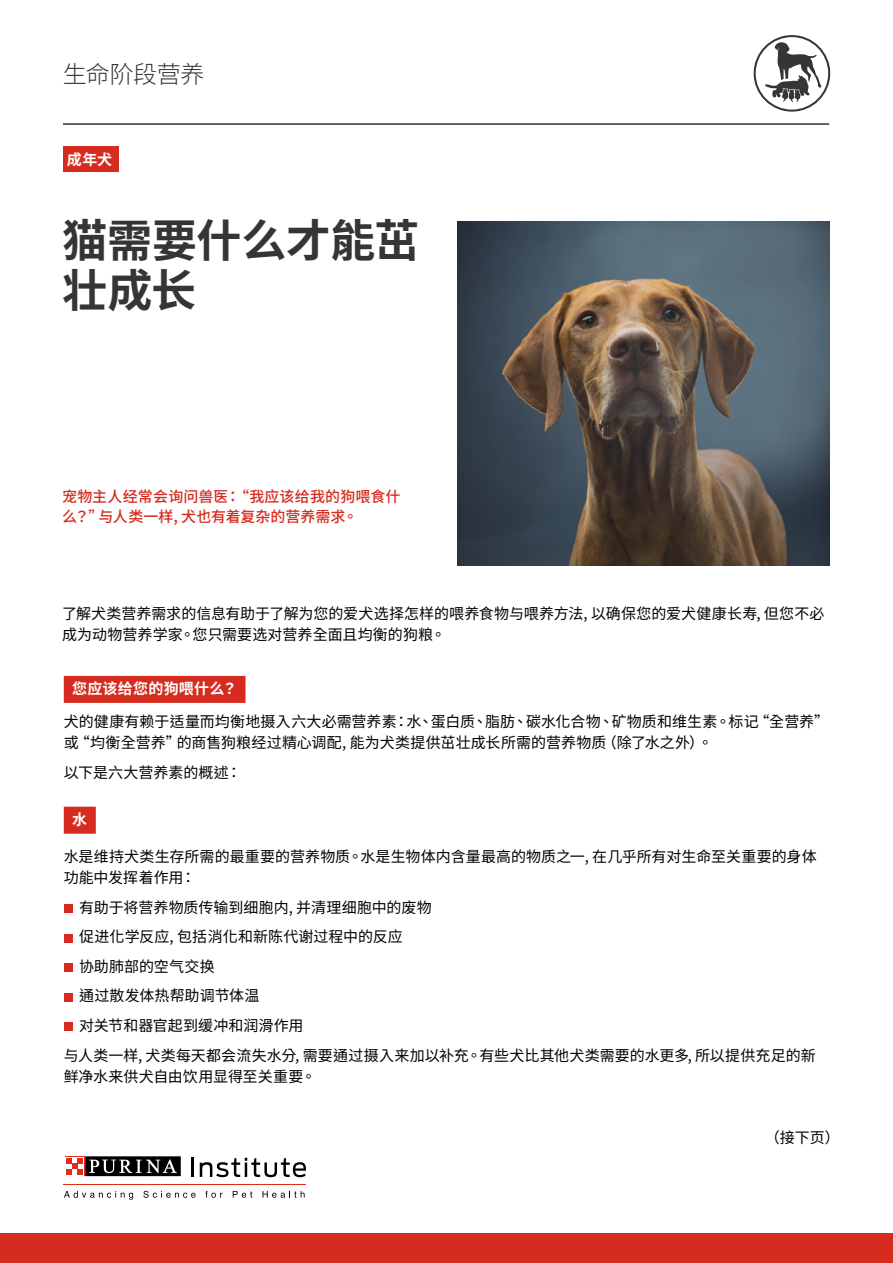
<style>
.page{position:relative;width:893px;height:1263px;background:#fff}
.page>*{position:absolute;margin:0;border:0;box-sizing:border-box;transform-origin:0 0}
.t1{font:700 45px/49.5px "Source Han Sans TC";letter-spacing:-.005em;color:#373437}
.t2{font:300 24px "Source Han Sans TC";letter-spacing:-.015em;color:#373437}
.t3{font:15px/21px "Source Han Sans TC";letter-spacing:.005em;color:#000}
.t4{font:500 15px/19.5px "Source Han Sans TC";letter-spacing:.005em;color:#d62b1f}
.t5{font:700 15px "Source Han Sans TC";letter-spacing:.02em;color:#fff}
</style>
<div class="page">
<svg style="left:754px;top:35px;width:76px;height:77px"></svg>
<img style="left:457px;top:221px;width:372px;height:345px">
<div style="left:0;top:1233px;width:893px;height:30px;background:#d62b1f"></div>
<hr style="left:63px;top:123px;width:766px;height:2px;background:#373437">
<div style="left:63px;top:146px;width:56px;height:26px;background:#d62b1f"></div>
<hr style="left:64px;top:1184px;width:242px;height:1px;background:#e52a1b">
<svg style="left:192px;top:1158px;width:2px;height:19px"></svg>
<svg style="left:200px;top:1158px;width:106px;height:19px"></svg>
<svg style="left:64px;top:1191px;width:69px;height:9px"></svg>
<svg style="left:143px;top:1191px;width:53px;height:7px"></svg>
<svg style="left:205px;top:1191px;width:18px;height:7px"></svg>
<svg style="left:233px;top:1191px;width:19px;height:7px"></svg>
<svg style="left:262px;top:1191px;width:43px;height:7px"></svg>
<svg style="left:85px;top:1176px;width:96px;height:1px"></svg>
<svg style="left:65px;top:1156px;width:20px;height:20px"></svg>
<div style="left:85px;top:1156px;width:96px;height:20px;background:#000"></div>
<svg style="left:89px;top:1159px;width:88px;height:14px"></svg>
<div style="left:65px;top:1157px;width:19px;height:18px;background:#fff"></div>
<svg style="left:66px;top:1158px;width:17px;height:17px"></svg>
<div style="left:64px;top:676px;width:181px;height:27px;background:#d62b1f"></div>
<div style="left:64px;top:807px;width:32px;height:27px;background:#d62b1f"></div>
<div style="left:64px;top:904px;width:8px;height:9px;background:#d62b1f"></div>
<div style="left:64px;top:934px;width:8px;height:8px;background:#d62b1f"></div>
<div style="left:64px;top:963px;width:8px;height:9px;background:#d62b1f"></div>
<div style="left:64px;top:993px;width:8px;height:8px;background:#d62b1f"></div>
<div style="left:64px;top:1022px;width:8px;height:9px;background:#d62b1f"></div>
<h2 class="t2" style="left:63px;top:61px;width:143px">生命阶段营养</h2>
<p class="t5" style="left:67px;top:151px;width:47px">成年犬</p>
<h1 class="t1" style="left:62px;top:217px;width:359px">猫需要什么才能茁壮成长</h1>
<p class="t4" style="left:62px;top:487px;width:340px">宠物主人经常会询问兽医：“我应该给我的狗喂食什么？”与人类一样, 犬也有着复杂的营养需求。</p>
<p class="t3" style="left:62px;top:603px;width:764px">了解犬类营养需求的信息有助于了解为您的爱犬选择怎样的喂养食物与喂养方法, 以确保您的爱犬健康长寿, 但您不必成为动物营养学家。您只需要选对营养全面且均衡的狗粮。</p>
<p class="t5" style="left:72px;top:680px;width:166px">您应该给您的狗喂什么？</p>
<p class="t3" style="left:64px;top:712px;width:767px">犬的健康有赖于适量而均衡地摄入六大必需营养素：水、蛋白质、脂肪、碳水化合物、矿物质和维生素。标记“全营养”或“均衡全营养”的商售狗粮经过精心调配, 能为犬类提供茁壮成长所需的营养物质（除了水之外）。</p>
<p class="t3" style="left:64px;top:762px;width:179px">以下是六大营养素的概述：</p>
<p class="t5" style="left:72px;top:811px;width:16px">水</p>
<p class="t3" style="left:64px;top:847px;width:754px">水是维持犬类生存所需的最重要的营养物质。水是生物体内含量最高的物质之一, 在几乎所有对生命至关重要的身体功能中发挥着作用：</p>
<p class="t3" style="left:79px;top:897px;width:354px">有助于将营养物质传输到细胞内, 并清理细胞中的废物</p>
<p class="t3" style="left:79px;top:927px;width:325px">促进化学反应, 包括消化和新陈代谢过程中的反应</p>
<p class="t3" style="left:79px;top:956px;width:137px">协助肺部的空气交换</p>
<p class="t3" style="left:79px;top:986px;width:182px">通过散发体热帮助调节体温</p>
<p class="t3" style="left:79px;top:1015px;width:226px">对关节和器官起到缓冲和润滑作用</p>
<p class="t3" style="left:64px;top:1045px;width:753px">与人类一样, 犬类每天都会流失水分, 需要通过摄入来加以补充。有些犬比其他犬类需要的水更多, 所以提供充足的新</p>
<p class="t3" style="left:64px;top:1066px;width:254px">鲜净水来供犬自由饮用显得至关重要。</p>
<p class="t3" style="left:765px;top:1127px;width:77px">（接下页）</p>
</div>
